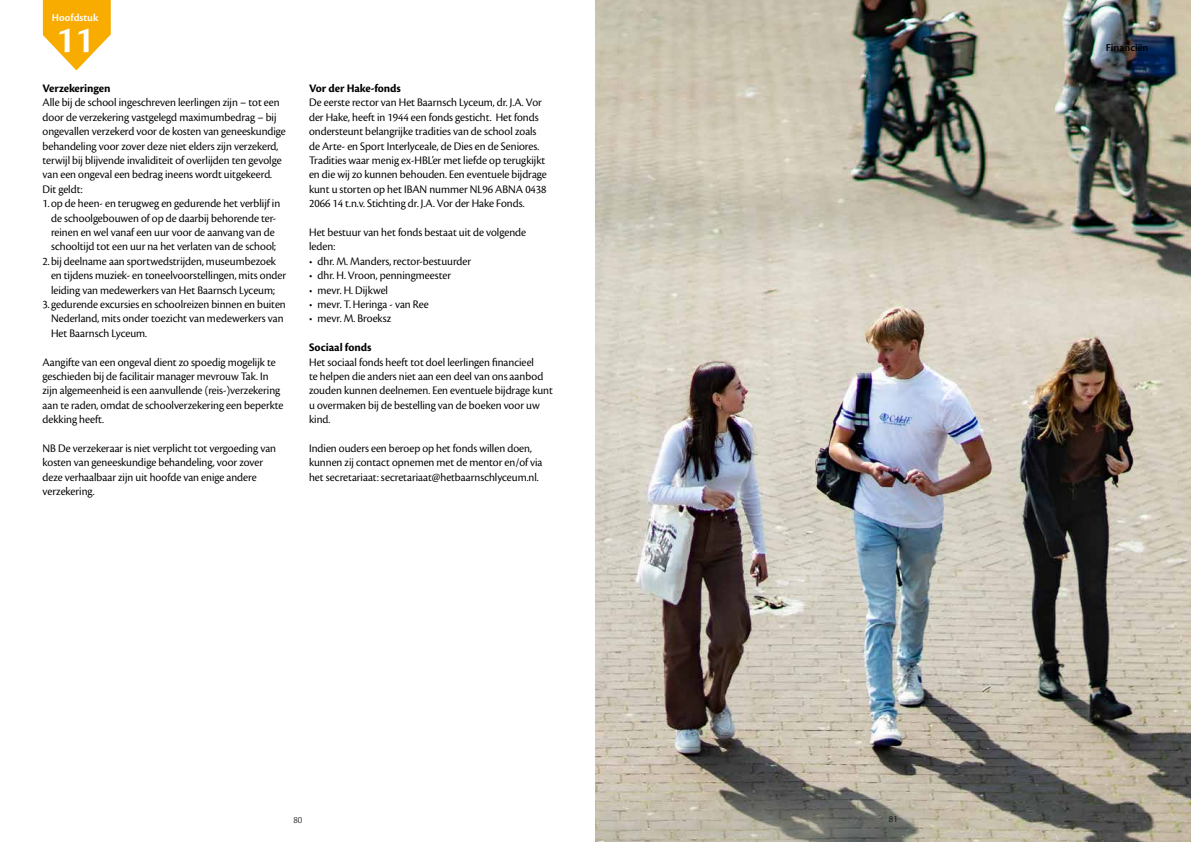
<style>
.page{position:relative;width:1191px;height:842px;background:#fff}
.page>*{position:absolute;margin:0;border:0;box-sizing:border-box;transform-origin:0 0}
.t1{font:600 39px "Cronos Pro";color:#fff}
.t2{font:12px/14.4px "Cronos Pro Disp";color:#000}
.t3{font:700 12px "Cronos Pro";letter-spacing:-.005em;color:#000}
.t4{font:600 11px "Cronos Pro";color:#fff}
.t5{font:600 11px "Cronos Pro";color:#000}
.t6{font:300 10px "Cronos Pro";color:#000}
</style>
<div class="page">
<img style="left:595px;top:0;width:596px;height:842px">
<svg style="left:43px;top:0;width:68px;height:70px"></svg>
<p class="t4" style="left:52px;top:11px;width:48px">Hoofdstuk</p>
<h1 class="t1" style="left:56px;top:17px;width:39px">11</h1>
<p class="t3" style="left:43px;top:81px;width:69px">Verzekeringen</p>
<p class="t2" style="left:43px;top:95px;width:239px">Alle bij de school ingeschreven leerlingen zijn – tot een</p>
<p class="t2" style="left:43px;top:110px;width:235px">door de verzekering vastgelegd maximumbedrag – bij</p>
<p class="t2" style="left:43px;top:124px;width:245px">ongevallen verzekerd voor de kosten van geneeskundige</p>
<p class="t2" style="left:43px;top:139px;width:237px">behandeling voor zover deze niet elders zijn verzekerd,</p>
<p class="t2" style="left:43px;top:153px;width:241px">terwijl bij blijvende invaliditeit of overlijden ten gevolge</p>
<p class="t2" style="left:43px;top:167px;width:231px">van een ongeval een bedrag ineens wordt uitgekeerd.</p>
<p class="t2" style="left:43px;top:182px;width:42px">Dit geldt:</p>
<p class="t2" style="left:43px;top:196px;width:239px">1.op de heen- en terugweg en gedurende het verblijf in</p>
<p class="t2" style="left:51px;top:211px;width:227px">de schoolgebouwen of op de daarbij behorende ter-</p>
<p class="t2" style="left:51px;top:225px;width:225px">reinen en wel vanaf een uur voor de aanvang van de</p>
<p class="t2" style="left:51px;top:239px;width:227px">schooltijd tot een uur na het verlaten van de school;</p>
<p class="t2" style="left:43px;top:254px;width:235px">2.bij deelname aan sportwedstrijden, museumbezoek</p>
<p class="t2" style="left:51px;top:268px;width:237px">en tijdens muziek- en toneelvoorstellingen, mits onder</p>
<p class="t2" style="left:51px;top:283px;width:225px">leiding van medewerkers van Het Baarnsch Lyceum;</p>
<p class="t2" style="left:51px;top:297px;width:236px;text-indent:-9px">3. gedurende excursies en schoolreizen binnen en buiten<br>Nederland, mits onder toezicht van medewerkers van<br>Het Baarnsch Lyceum.</p>
<p class="t2" style="left:43px;top:355px;width:242px">Aangifte van een ongeval dient zo spoedig mogelijk te geschieden bij de facilitair manager mevrouw Tak. In zijn algemeenheid is een aanvullende (reis-)verzekering aan te raden, omdat de schoolverzekering een beperkte dekking heeft.</p>
<p class="t2" style="left:43px;top:441px;width:235px">NB De verzekeraar is niet verplicht tot vergoeding van kosten van geneeskundige behandeling, voor zover deze verhaalbaar zijn uit hoofde van enige andere verzekering.</p>
<p class="t3" style="left:309px;top:81px;width:93px">Vor der Hake-fonds</p>
<p class="t2" style="left:309px;top:95px;width:239px">De eerste rector van Het Baarnsch Lyceum, dr. J.A. Vor der Hake, heeft in 1944 een fonds gesticht. Het fonds ondersteunt belangrijke tradities van de school zoals de Arte- en Sport Interlyceale, de Dies en de Seniores.<br>Tradities waar menig ex-HBL’er met liefde op terugkijkt en die wij zo kunnen behouden. Een eventuele bijdrage kunt u storten op het IBAN nummer NL96 ABNA 0438<br>2066 14 t.n.v. Stichting dr. J.A. Vor der Hake Fonds.</p>
<p class="t2" style="left:309px;top:225px;width:218px">Het bestuur van het fonds bestaat uit de volgende leden:</p>
<p class="t2" style="left:309px;top:254px;width:163px">• dhr. M. Manders, rector-bestuurder</p>
<p class="t2" style="left:309px;top:268px;width:143px">• dhr. H. Vroon, penningmeester</p>
<p class="t2" style="left:309px;top:283px;width:80px">• mevr. H. Dijkwel</p>
<p class="t2" style="left:309px;top:297px;width:121px">• mevr. T. Heringa - van Ree</p>
<p class="t2" style="left:309px;top:311px;width:84px">• mevr. M. Broeksz</p>
<p class="t3" style="left:309px;top:341px;width:64px">Sociaal fonds</p>
<p class="t2" style="left:309px;top:355px;width:245px">Het sociaal fonds heeft tot doel leerlingen financieel<br>te helpen die anders niet aan een deel van ons aanbod zouden kunnen deelnemen. Een eventuele bijdrage kunt u overmaken bij de bestelling van de boeken voor uw kind.</p>
<p class="t2" style="left:309px;top:441px;width:235px">Indien ouders een beroep op het fonds willen doen, kunnen zij contact opnemen met de mentor en/of via het secretariaat: secretariaat@hetbaarnschlyceum.nl.</p>
<p class="t6" style="left:293px;top:814px;width:10px">80</p>
<p class="t6" style="left:889px;top:813px;width:10px">81</p>
<p class="t5" style="left:1106px;top:41px;width:44px">Financiën</p>
</div>
